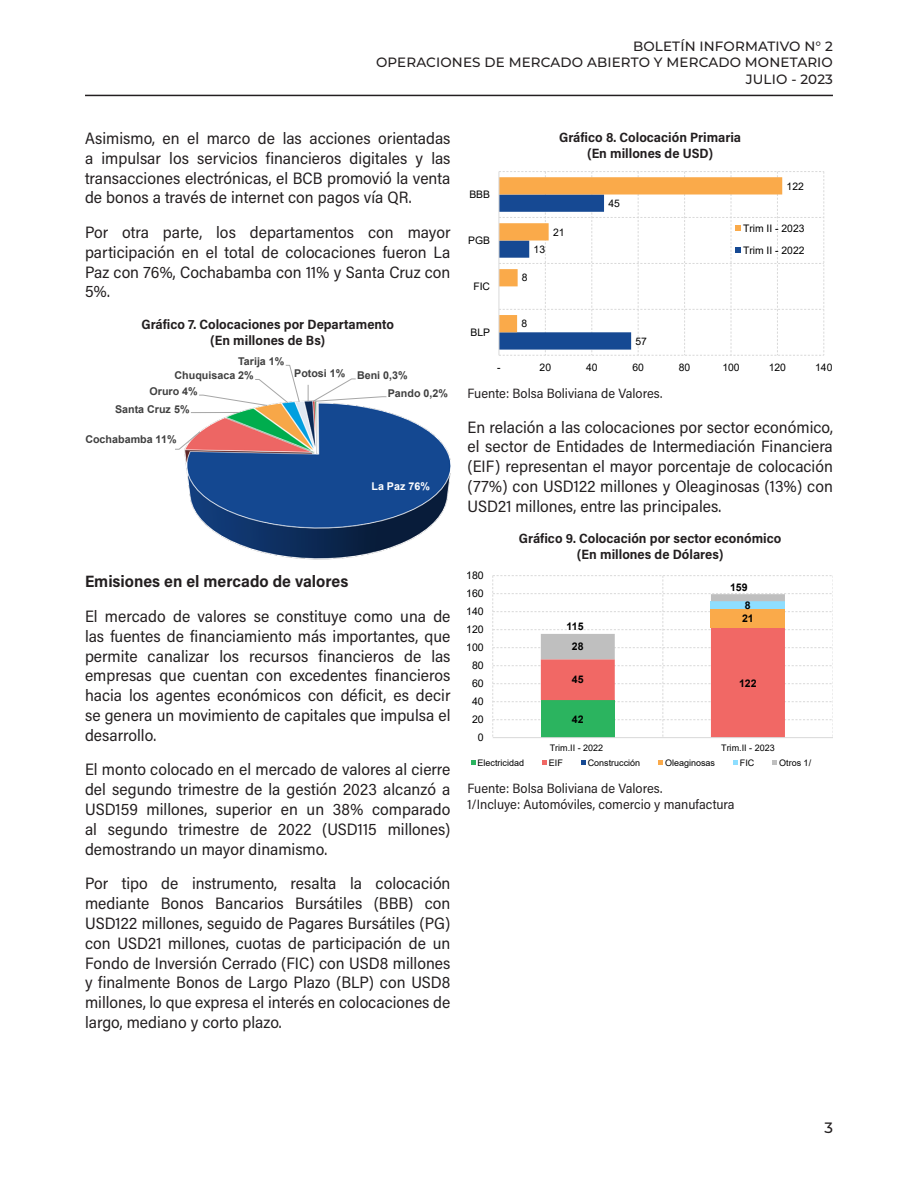
<style>
.page{position:relative;width:918px;height:1188px;background:#fff}
.page>*{position:absolute;margin:0;border:0;box-sizing:border-box;transform-origin:0 0}
.t1{font:16.5px/19.8px "Acumin Pro Semi Cond";color:#231f20;text-align:justify}
.t2{font:700 16.5px "Acumin Pro Semi Cond";color:#231f20}
.t3{font:500 15px "Montserrat";color:#231f20}
.TIT_GRAF_BOL{font:700 13.5px "Acumin Pro Semi Cond";color:#231f20}
.PIE_GRAF_BOL{font:13.5px "Acumin Pro Semi Cond";color:#231f20}
.t4{font:500 13.5px/16.2px "Montserrat";letter-spacing:.01em;color:#231f20;text-align:right}
.t5{font:700 10.65px/18.9px "Arial";color:#404040}
.t6{font:700 10.65px "Arial";letter-spacing:.005em;color:#fff}
.t7{font:10.5px "Arial";color:#000}
.t8{font:700 10.5px "Arial";color:#000}
.t9{font:10.35px/21.9px "Arial";color:#000}
.t10{font:9px "Arial";color:#000}
</style>
<div class="page">
<hr style="left:85px;top:95px;width:748px;height:1px;background:#231f20">
<img style="left:184px;top:399px;width:266px;height:160px">
<svg style="left:175px;top:431px;width:26px;height:19px"></svg>
<svg style="left:190px;top:412px;width:50px;height:1px"></svg>
<svg style="left:198px;top:365px;width:102px;height:41px"></svg>
<svg style="left:308px;top:378px;width:79px;height:24px"></svg>
<svg style="left:499px;top:171px;width:326px;height:185px"></svg>
<svg style="left:492px;top:575px;width:341px;height:162px"></svg>
<hr style="left:493px;top:737px;width:340px;height:1px;background:#d9d9d9">
<svg style="left:471px;top:761px;width:5px;height:4px"></svg>
<svg style="left:542px;top:761px;width:5px;height:4px"></svg>
<svg style="left:581px;top:761px;width:5px;height:4px"></svg>
<svg style="left:659px;top:761px;width:4px;height:4px"></svg>
<svg style="left:733px;top:761px;width:5px;height:4px"></svg>
<svg style="left:773px;top:761px;width:4px;height:4px"></svg>
<p class="t4" style="left:376px;top:38px;width:458px">BOLETÍN INFORMATIVO N° 2<br>OPERACIONES DE MERCADO ABIERTO Y MERCADO MONETARIO<br>JULIO - 2023</p>
<p class="t1" style="left:85px;top:128px;width:367px">Asimismo, en el marco de las acciones orientadas a impulsar los servicios financieros digitales y las transacciones electrónicas, el BCB promovió la venta de bonos a través de internet con pagos vía QR.</p>
<p class="t1" style="left:85px;top:222px;width:367px">Por otra parte, los departamentos con mayor participación en el total de colocaciones fueron La Paz con 76%, Cochabamba con 11% y Santa Cruz con 5%.</p>
<p class="TIT_GRAF_BOL" style="left:142px;top:314px;width:254px">Gráfico 7. Colocaciones por Departamento</p>
<p class="TIT_GRAF_BOL" style="left:210px;top:330px;width:117px">(En millones de Bs)</p>
<p class="t5" style="left:238px;top:352px;width:48px">Tarija 1%</p>
<p class="t5" style="left:175px;top:366px;width:81px">Chuquisaca 2%</p>
<p class="t5" style="left:150px;top:382px;width:50px">Oruro 4%</p>
<p class="t5" style="left:115px;top:400px;width:76px">Santa Cruz 5%</p>
<p class="t5" style="left:85px;top:430px;width:93px">Cochabamba 11%</p>
<p class="t5" style="left:388px;top:365px;width:62px;text-indent:-94px">Potosi 1% Beni 0,3%<br>Pando 0,2%</p>
<p class="t6" style="left:372px;top:479px;width:60px">La Paz 76%</p>
<p class="t2" style="left:85px;top:570px;width:265px">Emisiones en el mercado de valores</p>
<p class="t1" style="left:85px;top:606px;width:367px">El mercado de valores se constituye como una de las fuentes de financiamiento más importantes, que permite canalizar los recursos financieros de las empresas que cuentan con excedentes financieros hacia los agentes económicos con déficit, es decir se genera un movimiento de capitales que impulsa el desarrollo.</p>
<p class="t1" style="left:85px;top:759px;width:367px">El monto colocado en el mercado de valores al cierre del segundo trimestre de la gestión 2023 alcanzó a USD159 millones, superior en un 38% comparado al segundo trimestre de 2022 (USD115 millones) demostrando un mayor dinamismo.</p>
<p class="t1" style="left:85px;top:873px;width:367px">Por tipo de instrumento, resalta la colocación mediante Bonos Bancarios Bursátiles (BBB) con USD122 millones, seguido de Pagares Bursátiles (PG) con USD21 millones, cuotas de participación de un Fondo de Inversión Cerrado (FIC) con USD8 millones y finalmente Bonos de Largo Plazo (BLP) con USD8 millones, lo que expresa el interés en colocaciones de largo, mediano y corto plazo.</p>
<p class="t9" style="left:469px;top:183px;width:22px">BBB</p>
<p class="t9" style="left:468px;top:229px;width:23px">PGB</p>
<p class="t9" style="left:473px;top:275px;width:18px">FIC</p>
<p class="t9" style="left:471px;top:321px;width:21px">BLP</p>
<p class="TIT_GRAF_BOL" style="left:559px;top:128px;width:183px">Gráfico 8. Colocación Primaria</p>
<p class="TIT_GRAF_BOL" style="left:587px;top:144px;width:128px">(En millones de USD)</p>
<p class="t9" style="left:534px;top:238px;width:13px">13</p>
<p class="t9" style="left:522px;top:267px;width:7px">8</p>
<p class="t9" style="left:553px;top:221px;width:13px">21</p>
<p class="t9" style="left:608px;top:192px;width:13px">45</p>
<p class="t9" style="left:787px;top:175px;width:19px">122</p>
<p class="t9" style="left:743px;top:217px;width:63px">Trim II - 2023<br>Trim II - 2022</p>
<p class="t9" style="left:521px;top:313px;width:7px">8</p>
<p class="t9" style="left:636px;top:330px;width:13px">57</p>
<p class="t9" style="left:497px;top:356px;width:5px">-</p>
<p class="t9" style="left:540px;top:356px;width:13px">20</p>
<p class="t9" style="left:586px;top:356px;width:13px">40</p>
<p class="t9" style="left:632px;top:356px;width:13px">60</p>
<p class="t9" style="left:679px;top:356px;width:13px">80</p>
<p class="t9" style="left:722px;top:356px;width:19px">100</p>
<p class="t9" style="left:769px;top:356px;width:19px">120</p>
<p class="t9" style="left:815px;top:356px;width:19px">140</p>
<p class="PIE_GRAF_BOL" style="left:468px;top:384px;width:196px">Fuente: Bolsa Boliviana de Valores.</p>
<p class="t1" style="left:468px;top:416px;width:367px">En relación a las colocaciones por sector económico, el sector de Entidades de Intermediación Financiera (EIF) representan el mayor porcentaje de colocación (77%) con USD122 millones y Oleaginosas (13%) con USD21 millones, entre las principales.</p>
<p class="TIT_GRAF_BOL" style="left:519px;top:529px;width:264px">Gráfico 9. Colocación por sector económico</p>
<p class="TIT_GRAF_BOL" style="left:577px;top:545px;width:148px">(En millones de Dólares)</p>
<p class="t7" style="left:466px;top:568px;width:19px">180</p>
<p class="t7" style="left:466px;top:586px;width:19px">160</p>
<p class="t7" style="left:466px;top:604px;width:19px">140</p>
<p class="t7" style="left:466px;top:622px;width:19px">120</p>
<p class="t7" style="left:466px;top:640px;width:19px">100</p>
<p class="t7" style="left:472px;top:658px;width:13px">80</p>
<p class="t7" style="left:472px;top:676px;width:13px">60</p>
<p class="t7" style="left:472px;top:694px;width:13px">40</p>
<p class="t7" style="left:472px;top:712px;width:13px">20</p>
<p class="t7" style="left:478px;top:730px;width:7px">0</p>
<p class="t8" style="left:730px;top:580px;width:19px">159</p>
<p class="t8" style="left:567px;top:619px;width:19px">115</p>
<p class="t8" style="left:572px;top:639px;width:13px">28</p>
<p class="t8" style="left:745px;top:598px;width:7px">8</p>
<p class="t8" style="left:742px;top:611px;width:13px">21</p>
<p class="t8" style="left:572px;top:672px;width:13px">45</p>
<p class="t8" style="left:739px;top:675px;width:19px">122</p>
<p class="t8" style="left:572px;top:712px;width:13px">42</p>
<p class="t10" style="left:550px;top:742px;width:55px">Trim.II - 2022</p>
<p class="t10" style="left:721px;top:742px;width:55px">Trim.II - 2023</p>
<p class="t10" style="left:478px;top:756px;width:48px">Electricidad</p>
<p class="t10" style="left:549px;top:756px;width:16px">EIF</p>
<p class="t10" style="left:588px;top:756px;width:54px">Construcción</p>
<p class="t10" style="left:665px;top:756px;width:52px">Oleaginosas</p>
<p class="t10" style="left:740px;top:756px;width:16px">FIC</p>
<p class="t10" style="left:779px;top:756px;width:34px">Otros 1/</p>
<p class="PIE_GRAF_BOL" style="left:468px;top:779px;width:196px">Fuente: Bolsa Boliviana de Valores.</p>
<p class="PIE_GRAF_BOL" style="left:468px;top:795px;width:269px">1/Incluye: Automóviles, comercio y manufactura</p>
<p class="t3" style="left:824px;top:1117px;width:10px">3</p>
</div>
